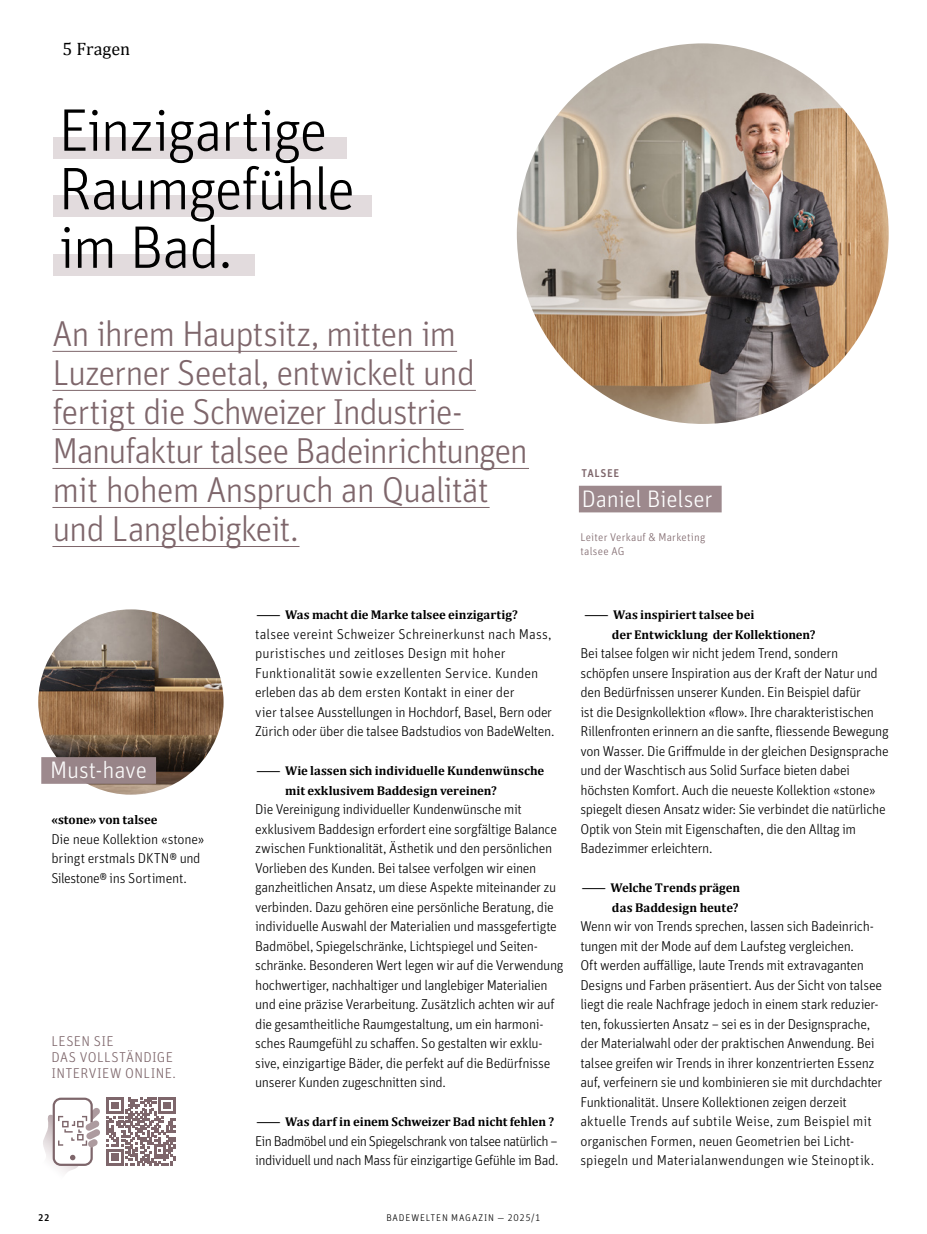
<style>
.page{position:relative;width:927px;height:1234px;background:#fff}
.page>*{position:absolute;margin:0;border:0;box-sizing:border-box;transform-origin:0 0}
.t1{font:300 60px/58.5px "Unit OT";letter-spacing:-.03em;color:#000}
.t2{font:300 36px/39px "Unit OT";letter-spacing:-.035em;color:#7e666b}
.t3{font:300 24px "Unit OT";letter-spacing:-.01em;color:#fff}
.t4{font:18px "Cambria";color:#000}
.t5{font:300 14.25px/19.5px "Unit OT";letter-spacing:-.025em;color:#000}
.t6{font:300 14.25px/19.5px "Unit OT";color:#000}
.t7{font:300 14.25px/15.8px "Unit OT";letter-spacing:.025em;color:#7e666b}
.t8{font:700 12.75px/19.5px "Cambria";color:#000}
.t9{font:300 11.25px/13.5px "Unit OT";letter-spacing:.02em;color:#7e666b}
.t10{font:500 11.25px "Unit OT";letter-spacing:.05em;color:#7e666b}
.t11{font:300 9.75px "Unit OT";letter-spacing:.085em;color:#000}
.t12{font:500 9.75px "Unit OT";color:#000}
.s1{font-family:"Unit OT";font-weight:400}
</style>
<div class="page">
<img style="left:38px;top:609px;width:186px;height:185px">
<div style="left:53px;top:137px;width:294px;height:21px;background:#e2dbdd"></div>
<div style="left:53px;top:195px;width:318px;height:22px;background:#e2dbdd"></div>
<div style="left:53px;top:254px;width:202px;height:21px;background:#e2dbdd"></div>
<div style="left:579px;top:485px;width:143px;height:27px;background:#9b878b"></div>
<img style="left:517px;top:43px;width:372px;height:381px">
<div style="left:41px;top:757px;width:115px;height:26px;background:#9b878b"></div>
<hr style="left:52px;top:351px;width:405px;height:1px;background:#7e666b">
<hr style="left:52px;top:390px;width:424px;height:1px;background:#7e666b">
<hr style="left:52px;top:429px;width:412px;height:1px;background:#7e666b">
<hr style="left:52px;top:468px;width:477px;height:1px;background:#7e666b">
<hr style="left:52px;top:507px;width:438px;height:1px;background:#7e666b">
<hr style="left:52px;top:546px;width:248px;height:1px;background:#7e666b">
<svg style="left:43px;top:1097px;width:57px;height:76px"></svg>
<svg style="left:107px;top:1097px;width:68px;height:68px"></svg>
<p class="t4" style="left:63px;top:39px;width:69px">5 Fragen</p>
<h1 class="t1" style="left:59px;top:101px;width:298px">Einzigartige<br>Raumgefühle im Bad.</h1>
<h2 class="t2" style="left:52px;top:314px;width:477px">An ihrem Hauptsitz, mitten im<br>Luzerner Seetal, entwickelt und fertigt die Schweizer Industrie-<br>Manufaktur talsee Badeinrichtungen mit hohem Anspruch an Qualität und Langlebigkeit.</h2>
<p class="t10" style="left:582px;top:465px;width:39px">TALSEE</p>
<h3 class="t3" style="left:582px;top:484px;width:132px">Daniel Bielser</h3>
<p class="t9" style="left:580px;top:530px;width:126px">Leiter Verkauf &amp; Marketing talsee AG</p>
<h3 class="t3" style="left:50px;top:755px;width:98px">Must-have</h3>
<p class="t8" style="left:51px;top:809px;width:108px">«stone» von talsee</p>
<p class="t5" style="left:51px;top:828px;width:155px">Die neue Kollektion «stone» bringt erstmals DKTN® und<br>Silestone® ins Sortiment.</p>
<p class="t7" style="left:51px;top:1033px;width:126px">LESEN SIE<br>DAS VOLLSTÄNDIGE<br>INTERVIEW ONLINE.</p>
<p class="t8" style="left:255px;top:604px;width:264px"><span class="s1">—</span>Was macht die Marke talsee einzigartig?</p>
<p class="t6" style="left:255px;top:624px;width:301px">talsee vereint Schweizer Schreinerkunst nach Mass, puristisches und zeitloses Design mit hoher Funktionalität sowie exzellenten Service. Kunden erleben das ab dem ersten Kontakt in einer der<br>vier talsee Ausstellungen in Hochdorf, Basel, Bern oder Zürich oder über die talsee Badstudios von BadeWelten.</p>
<p class="t8" style="left:285px;top:760px;width:261px;text-indent:-30px"><span class="s1">—</span>Wie lassen sich individuelle Kundenwünsche mit exklusivem Baddesign vereinen?</p>
<p class="t5" style="left:255px;top:799px;width:310px">Die Vereinigung individueller Kundenwünsche mit exklusivem Baddesign erfordert eine sorgfältige Balance zwischen Funktionalität, Ästhetik und den persönlichen Vorlieben des Kunden. Bei talsee verfolgen wir einen ganzheitlichen Ansatz, um diese Aspekte miteinander zu verbinden. Dazu gehören eine persönliche Beratung, die individuelle Auswahl der Materialien und massgefertigte Badmöbel, Spiegelschränke, Lichtspiegel und Seiten&shy;schränke. Besonderen Wert legen wir auf die Verwendung hochwertiger, nachhaltiger und langlebiger Materialien und eine präzise Verarbeitung. Zusätzlich achten wir auf die gesamtheitliche Raumgestaltung, um ein harmoni&shy;sches Raumgefühl zu schaffen. So gestalten wir exklu&shy;sive, einzigartige Bäder, die perfekt auf die Bedürfnisse unserer Kunden zugeschnitten sind.</p>
<p class="t8" style="left:255px;top:1111px;width:301px"><span class="s1">—</span>Was darf in einem Schweizer Bad nicht fehlen ?</p>
<p class="t5" style="left:255px;top:1131px;width:305px">Ein Badmöbel und ein Spiegelschrank von talsee natürlich – individuell und nach Mass für einzigartige Gefühle im Bad.</p>
<p class="t8" style="left:612px;top:604px;width:205px;text-indent:-29px"><span class="s1">—</span>Was inspiriert talsee bei<br>der Entwicklung der Kollektionen?</p>
<p class="t5" style="left:580px;top:643px;width:310px">Bei talsee folgen wir nicht jedem Trend, sondern schöpfen unsere Inspiration aus der Kraft der Natur und den Bedürfnissen unserer Kunden. Ein Beispiel dafür<br>ist die Designkollektion «flow». Ihre charakteristischen Rillenfronten erinnern an die sanfte, fliessende Bewegung von Wasser. Die Griffmulde in der gleichen Designsprache und der Waschtisch aus Solid Surface bieten dabei höchsten Komfort. Auch die neueste Kollektion «stone» spiegelt diesen Ansatz wider: Sie verbindet die natürliche Optik von Stein mit Eigenschaften, die den Alltag im Badezimmer erleichtern.</p>
<p class="t8" style="left:580px;top:877px;width:161px;text-align:right"><span class="s1">—</span>Welche Trends prägen das Baddesign heute?</p>
<p class="t5" style="left:580px;top:916px;width:303px">Wenn wir von Trends sprechen, lassen sich Badeinrich&shy;tungen mit der Mode auf dem Laufsteg vergleichen.<br>Oft werden auffällige, laute Trends mit extravaganten Designs und Farben präsentiert. Aus der Sicht von talsee liegt die reale Nachfrage jedoch in einem stark reduzier&shy;ten, fokussierten Ansatz – sei es in der Designsprache, der Materialwahl oder der praktischen Anwendung. Bei talsee greifen wir Trends in ihrer konzentrierten Essenz auf, verfeinern sie und kombinieren sie mit durchdachter Funktionalität. Unsere Kollektionen zeigen derzeit aktuelle Trends auf subtile Weise, zum Beispiel mit organischen Formen, neuen Geometrien bei Licht&shy;spiegeln und Materialanwendungen wie Steinoptik.</p>
<p class="t12" style="left:38px;top:1211px;width:13px">22</p>
<p class="t11" style="left:386px;top:1211px;width:156px">BADEWELTEN MAGAZIN — 2025/1</p>
</div>
